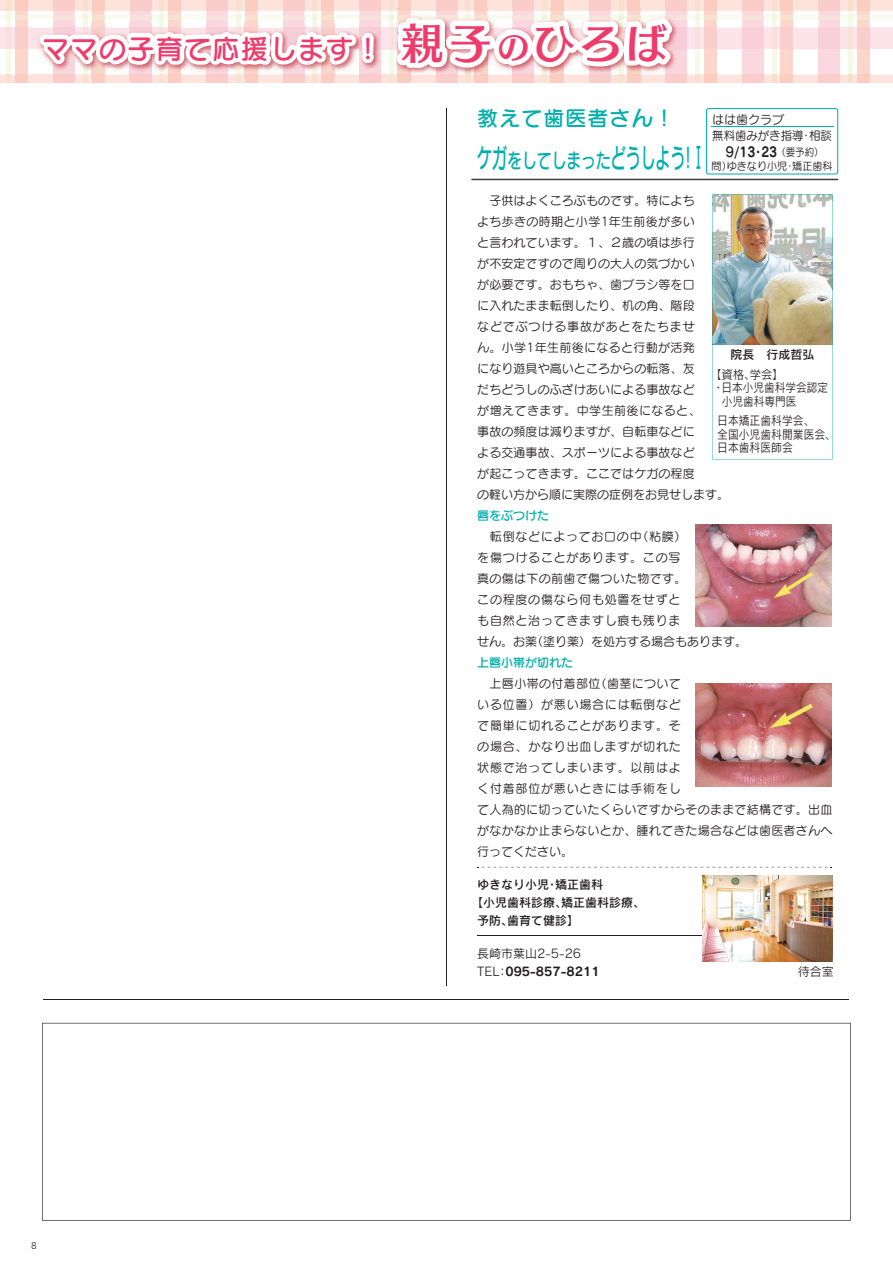
<style>
.page{position:relative;width:893px;height:1263px;background:#fff}
.page>*{position:absolute;margin:0;border:0;box-sizing:border-box;transform-origin:0 0}
.t1{font:27px "Seurat CID DB";letter-spacing:.05em;color:#ef3b6b}
.t2{font:27px "Seurat CID DB";color:#00afad;scale:.55 1}
.t3{font:21px "Seurat CID DB";letter-spacing:.05em;color:#00afad}
.t4{font:13.5px "Seurat CID B";color:#231f20;scale:.9 1}
.t5{font:12px/21px "Seurat CID M";letter-spacing:.02em;color:#231f20}
.t6{font:12px/21px "Seurat CID M";letter-spacing:.06em;color:#231f20}
.t7{font:12px "Rodin CID DB";color:#231f20}
.t8{font:12px/13.5px "Rodin CID M";color:#231f20;scale:.9 1}
.t9{font:12px "Rodin CID M";color:#231f20;scale:.94 1}
.t10{font:12px/16.5px "Seurat CID M";color:#231f20}
.t11{font:12px "Rodin CID B";color:#231f20}
.t12{font:12px "Seurat CID DB";color:#00afad}
.t13{font:12px "Rodin CID M";color:#231f20}
.t14{font:12px "Rodin CID M";color:#231f20;scale:.89 1}
.t15{font:10.5px "Seurat CID M";color:#231f20;scale:.96 1}
.t16{font:300 9.75px "Futura BT";color:#231f20}
.s1{font-family:"Skip Std B";font-size:42px}
.s2{font-family:"Skip Std B";font-size:31.5px}
.s3{font-size:20.25px}
.s4{font-family:"MS Gothic";font-size:32.4px}
.s5{font-family:"Seurat CID DB"}
.s6{font-family:"Seurat CID M";font-size:10.5px}
.s7{font-family:"Rodin CID M"}
</style>
<div class="page">
<div style="left:704px;top:49px;width:13px;height:26px;background:#fcd6cb"></div>
<div style="left:695px;top:49px;width:5px;height:26px;background:#f5f9e7"></div>
<div style="left:742px;top:49px;width:21px;height:26px;background:#fbd8e0"></div>
<div style="left:780px;top:49px;width:13px;height:26px;background:#fcd6cb"></div>
<hr style="left:772px;top:49px;width:4px;height:26px;background:#f5f9e7">
<div style="left:742px;top:75px;width:21px;height:8px;background:#facdcb"></div>
<svg style="left:763px;top:75px;width:56px;height:8px"></svg>
<div style="left:819px;top:49px;width:21px;height:26px;background:#fbd8e0"></div>
<div style="left:857px;top:49px;width:13px;height:26px;background:#fcd6cb"></div>
<div style="left:848px;top:49px;width:5px;height:26px;background:#f5f9e7"></div>
<svg style="left:840px;top:75px;width:53px;height:8px"></svg>
<div style="left:819px;top:75px;width:21px;height:8px;background:#facdcb"></div>
<div style="left:857px;top:75px;width:13px;height:8px;background:#fbcdc1"></div>
<div style="left:848px;top:75px;width:5px;height:8px;background:#f8e0cf"></div>
<div style="left:666px;top:0;width:21px;height:8px;background:#facdcb"></div>
<svg style="left:42px;top:1023px;width:809px;height:198px"></svg>
<hr style="left:471px;top:179px;width:367px;height:1px;background:#3e3e3f">
<hr style="left:446px;top:109px;width:1px;height:877px;background:#231f20">
<hr style="left:477px;top:936px;width:225px;height:1px;background:#231f20">
<img style="left:702px;top:875px;width:130px;height:87px">
<svg style="left:477px;top:867px;width:355px;height:1px"></svg>
<img style="left:712px;top:194px;width:121px;height:266px">
<hr style="left:43px;top:999px;width:806px;height:1px;background:#231f20">
<img style="left:696px;top:684px;width:136px;height:102px">
<svg style="left:706px;top:108px;width:132px;height:67px"></svg>
<hr style="left:711px;top:127px;width:122px;height:1px;background:#00afad">
<img style="left:696px;top:524px;width:136px;height:102px">
<svg style="left:687px;top:75px;width:55px;height:8px"></svg>
<svg style="left:687px;top:0;width:206px;height:49px"></svg>
<svg style="left:0;top:0;width:680px;height:181px"></svg>
<h1 class="t1" style="left:43px;top:31px;width:626px">ママの子育て応援します！ <span class="s1">親子</span><span class="s2">の</span><span class="s1">ひろば</span></h1>
<h2 class="t3" style="left:477px;top:104px;width:199px">教えて歯医者さん！</h2>
<h1 class="t2" style="left:477px;top:140px;width:417px">ケガ<span class="s3">をしてしまった</span>どうしよう!<span class="s4">Ⅰ</span></h1>
<p class="t10" style="left:712px;top:111px;width:121px">はは歯クラブ<br>無料歯みがき指導・相談</p>
<p class="t15" style="left:712px;top:159px;width:128px">問）ゆきなり小児・矯正歯科</p>
<p class="t4" style="left:725px;top:143px;width:111px"><span class="s5">9/</span>13・23 <span class="s6">（要予約）</span></p>
<p class="t5" style="left:477px;top:189px;width:253px">　子供はよくころぶものです。特によち<br>よち歩きの時期と小学1年生前後が多い<br>と言われています。１、２歳の頃は歩行<br>が不安定ですので周りの大人の気づかい<br>が必要です。おもちゃ、歯ブラシ等を口<br>に入れたまま転倒したり、机の角、階段<br>などでぶつける事故があとをたちませ<br>ん。小学1年生前後になると行動が活発<br>になり遊具や高いところからの転落、友<br>だちどうしのふざけあいによる事故など<br>が増えてきます。中学生前後になると、<br>事故の頻度は減りますが、自転車などに<br>よる交通事故、スポーツによる事故など<br>が起こってきます。ここではケガの程度<br>の軽い方から順に実際の症例をお見せします。</p>
<p class="t12" style="left:477px;top:507px;width:73px">唇をぶつけた</p>
<p class="t6" style="left:477px;top:525px;width:271px">　転倒などによってお口の中（粘膜）<br>を傷つけることがあります。この写<br>真の傷は下の前歯で傷ついた物です。<br>この程度の傷なら何も処置をせずと<br>も自然と治ってきますし痕も残りま<br>せん。お薬（塗り薬）を処方する場合もあります。</p>
<p class="t12" style="left:477px;top:654px;width:97px">上唇小帯が切れた</p>
<p class="t5" style="left:477px;top:672px;width:357px">　上唇小帯の付着部位（歯茎について<br>いる位置）が悪い場合には転倒など<br>で簡単に切れることがあります。そ<br>の場合、かなり出血しますが切れた<br>状態で治ってしまいます。以前はよ<br>く付着部位が悪いときには手術をし<br>て人為的に切っていたくらいですからそのままで結構です。出血がなかなか止まらないとか、腫れてきた場合などは歯医者さんへ行ってください。　</p>
<p class="t7" style="left:731px;top:346px;width:85px">院長　行成哲弘</p>
<p class="t9" style="left:710px;top:366px;width:80px">【資格、学会】</p>
<p class="t9" style="left:713px;top:380px;width:124px">・日本小児歯科学会認定</p>
<p class="t14" style="left:722px;top:393px;width:86px">小児歯科専門医</p>
<p class="t8" style="left:717px;top:413px;width:134px">日本矯正歯科学会、<br>全国小児歯科開業医会、日本歯科医師会</p>
<p class="t16" style="left:31px;top:1239px;width:7px">8</p>
<p class="t7" style="left:477px;top:877px;width:127px">ゆきなり小児・矯正歯科</p>
<p class="t7" style="left:471px;top:895px;width:175px">【小児歯科診療、矯正歯科診療、</p>
<p class="t7" style="left:477px;top:913px;width:103px">予防、歯育て健診】</p>
<p class="t13" style="left:477px;top:946px;width:105px">長崎市葉山2-5-26</p>
<p class="t11" style="left:477px;top:963px;width:124px"><span class="s7">TEL：</span>095-857-8211</p>
<p class="t13" style="left:798px;top:964px;width:37px">待合室</p>
</div>
